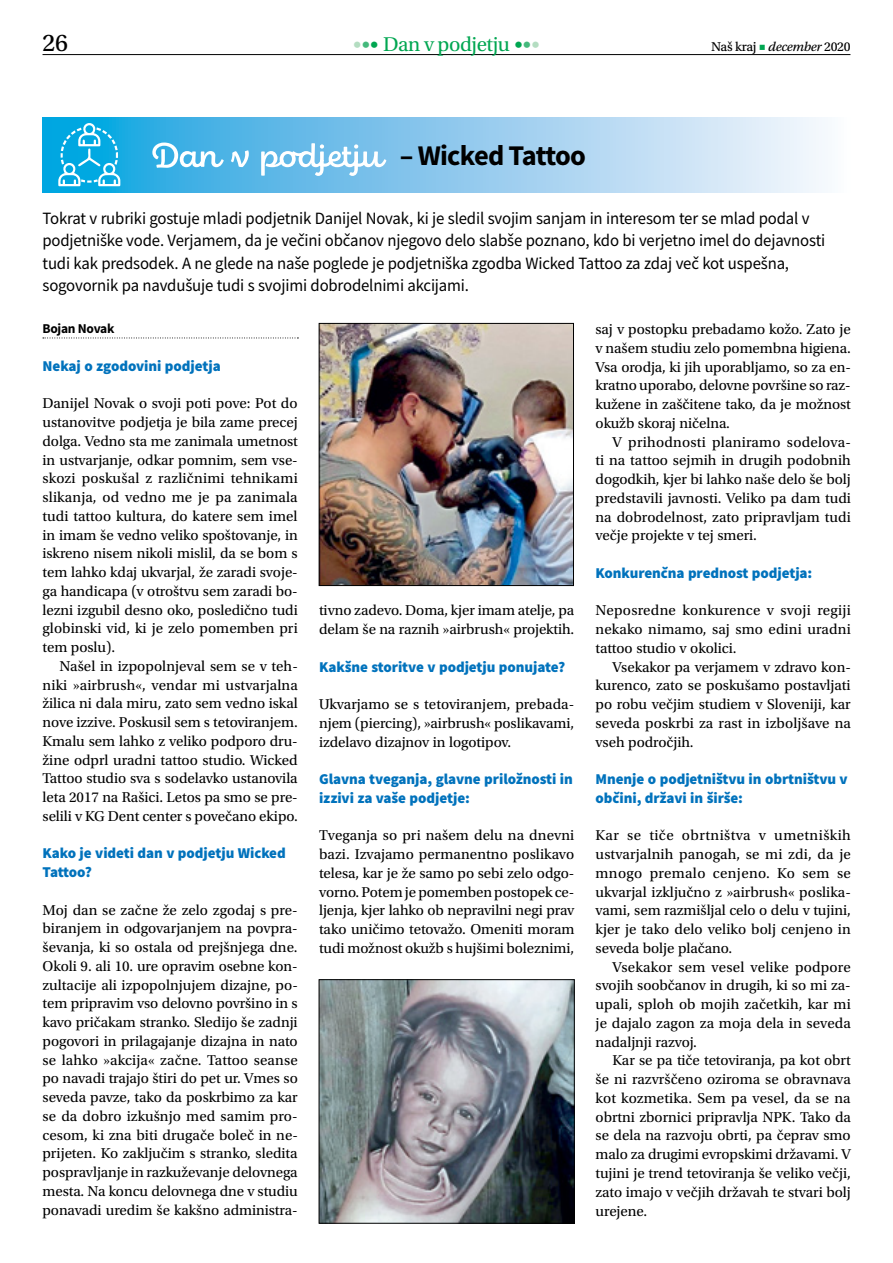
<style>
.page{position:relative;width:893px;height:1263px;background:#fff}
.page>*{position:absolute;margin:0;border:0;box-sizing:border-box;transform-origin:0 0}
.t1{font:700 28.5px "Source Sans Pro";letter-spacing:-.035em;color:#000}
.t2{font:25.5px "Utopia Std Capt";color:#000}
.t3{font:21px "Utopia Std";letter-spacing:-.02em;color:#00a651}
.t4{font:17.25px/22.5px "Source Sans Pro";letter-spacing:-.01em;color:#000}
.t5{font:15px/18.8px "Utopia Std";letter-spacing:-.005em;color:#000;text-align:justify}
.t6{font:900 15px/18.8px "Source Sans Pro";letter-spacing:-.005em;color:#0072bc}
.t7{font:13.5px "Utopia Std Capt";letter-spacing:-.02em;color:#000}
.t8{font:700 13.5px "Source Sans Pro";letter-spacing:-.02em;color:#000}
.s1{font-family:"Frutiger LT Std";font-weight:300;font-size:18px;color:#b4ddc1}
.s2{font-family:"Frutiger LT Std";font-weight:300;font-size:18px;color:#45b97c}
.s3{font-family:"Frutiger LT Std";font-weight:300;font-size:18px}
.s4{color:#00a651}
.s5{font-family:"Utopia Std Capt It"}
</style>
<div class="page">
<hr style="left:43px;top:54px;width:807px;height:1px;background:#000">
<div style="left:42px;top:117px;width:808px;height:75px;background:linear-gradient(to right,#0b9fdf,#fff6fc)"></div>
<svg style="left:152px;top:143px;width:234px;height:33px"></svg>
<svg style="left:58px;top:122px;width:62px;height:64px;background:#37bae7"></svg>
<svg style="left:43px;top:338px;width:255px;height:1px"></svg>
<img style="left:321px;top:981px;width:251px;height:240px">
<div style="left:319px;top:979px;width:255px;height:244px;border:1px solid #000"></div>
<img style="left:321px;top:325px;width:251px;height:259px">
<div style="left:319px;top:323px;width:255px;height:263px;border:1px solid #000"></div>
<h2 class="t2" style="left:43px;top:29px;width:27px">26</h2>
<h3 class="t3" style="left:353px;top:33px;width:189px"><span class="s1">•</span><span class="s2">•</span><span class="s3">•</span> Dan v podjetju <span class="s3">•</span><span class="s2">•</span><span class="s1">•</span></h3>
<p class="t7" style="left:711px;top:39px;width:141px">Naš kraj <span class="s4">■</span> <span class="s5">december</span> 2020</p>
<h1 class="t1" style="left:400px;top:136px;width:188px">– Wicked Tattoo</h1>
<p class="t4" style="left:43px;top:207px;width:784px">Tokrat v rubriki gostuje mladi podjetnik Danijel Novak, ki je sledil svojim sanjam in interesom ter se mlad podal v podjetniške vode. Verjamem, da je večini občanov njegovo delo slabše poznano, kdo bi verjetno imel do dejavnosti tudi kak predsodek. A ne glede na naše poglede je podjetniška zgodba Wicked Tattoo za zdaj več kot uspešna, sogovornik pa navdušuje tudi s svojimi dobrodelnimi akcijami.</p>
<p class="t8" style="left:43px;top:320px;width:73px">Bojan Novak</p>
<p class="t6" style="left:43px;top:356px;width:180px">Nekaj o zgodovini podjetja</p>
<p class="t5" style="left:43px;top:394px;width:257px">Danijel Novak o svoji poti pove: Pot do ustanovitve podjetja je bila zame precej dolga. Vedno sta me zanimala umetnost in ustvarjanje, odkar pomnim, sem vse&shy;skozi poskušal z različnimi tehnikami slikanja, od vedno me je pa zanimala tudi tattoo kultura, do katere sem imel in imam še vedno veliko spoštovanje, in iskreno nisem nikoli mislil, da se bom s tem lahko kdaj ukvarjal, že zaradi svoje&shy;ga handicapa (v otroštvu sem zaradi bo&shy;lezni izgubil desno oko, posledično tudi globinski vid, ki je zelo pomemben pri tem poslu).</p>
<p class="t5" style="left:43px;top:657px;width:257px;text-indent:17px">Našel in izpopolnjeval sem se v teh&shy;niki »airbrush«, vendar mi ustvarjalna žilica ni dala miru, zato sem vedno iskal nove izzive. Poskusil sem s tetoviranjem.<br>Kmalu sem lahko z veliko podporo dru&shy;žine odprl uradni tattoo studio. Wicked Tattoo studio sva s sodelavko ustanovila leta 2017 na Rašici. Letos pa smo se pre&shy;selili v KG Dent center s povečano ekipo.</p>
<p class="t6" style="left:43px;top:844px;width:245px">Kako je videti dan v podjetju Wicked<br>Tattoo?</p>
<p class="t5" style="left:43px;top:901px;width:257px">Moj dan se začne že zelo zgodaj s pre&shy;biranjem in odgovarjanjem na povpra&shy;ševanja, ki so ostala od prejšnjega dne.<br>Okoli 9. ali 10. ure opravim osebne kon&shy;zultacije ali izpopolnjujem dizajne, po&shy;tem pripravim vso delovno površino in s kavo pričakam stranko. Sledijo še zadnji pogovori in prilagajanje dizajna in nato se lahko »akcija« začne. Tattoo seanse po navadi trajajo štiri do pet ur. Vmes so seveda pavze, tako da poskrbimo za kar se da dobro izkušnjo med samim pro&shy;cesom, ki zna biti drugače boleč in ne&shy;prijeten. Ko zaključim s stranko, sledita pospravljanje in razkuževanje delovnega mesta. Na koncu delovnega dne v studiu ponavadi uredim še kakšno administra-</p>
<p class="t5" style="left:596px;top:320px;width:257px">saj v postopku prebadamo kožo. Zato je v našem studiu zelo pomembna higiena.<br>Vsa orodja, ki jih uporabljamo, so za en&shy;kratno uporabo, delovne površine so raz&shy;kužene in zaščitene tako, da je možnost okužb skoraj ničelna.</p>
<p class="t5" style="left:596px;top:433px;width:257px;text-indent:17px">V prihodnosti planiramo sodelova&shy;ti na tattoo sejmih in drugih podobnih dogodkih, kjer bi lahko naše delo še bolj predstavili javnosti. Veliko pa dam tudi na dobrodelnost, zato pripravljam tudi večje projekte v tej smeri.</p>
<p class="t6" style="left:596px;top:563px;width:218px">Konkurenčna prednost podjetja:</p>
<p class="t5" style="left:596px;top:601px;width:257px">Neposredne konkurence v svoji regiji nekako nimamo, saj smo edini uradni tattoo studio v okolici.</p>
<p class="t5" style="left:596px;top:658px;width:257px;text-indent:17px">Vsekakor pa verjamem v zdravo kon&shy;kurenco, zato se poskušamo postavljati po robu večjim studiem v Sloveniji, kar seveda poskrbi za rast in izboljšave na vseh področjih.</p>
<p class="t6" style="left:596px;top:769px;width:254px">Mnenje o podjetništvu in obrtništvu v občini, državi in širše:</p>
<p class="t5" style="left:596px;top:826px;width:257px">Kar se tiče obrtništva v umetniških ustvarjalnih panogah, se mi zdi, da je mnogo premalo cenjeno. Ko sem se ukvarjal izključno z »airbrush« poslika&shy;vami, sem razmišljal celo o delu v tujini, kjer je tako delo veliko bolj cenjeno in seveda bolje plačano.</p>
<p class="t5" style="left:596px;top:958px;width:257px;text-indent:17px">Vsekakor sem vesel velike podpore svojih soobčanov in drugih, ki so mi za&shy;upali, sploh ob mojih začetkih, kar mi je dajalo zagon za moja dela in seveda nadaljnji razvoj.</p>
<p class="t5" style="left:596px;top:1051px;width:257px;text-indent:17px">Kar se pa tiče tetoviranja, pa kot obrt še ni razvrščeno oziroma se obravnava kot kozmetika. Sem pa vesel, da se na obrtni zbornici pripravlja NPK. Tako da se dela na razvoju obrti, pa čeprav smo malo za drugimi evropskimi državami. V tujini je trend tetoviranja še veliko večji, zato imajo v večjih državah te stvari bolj urejene.</p>
<p class="t5" style="left:319px;top:601px;width:257px">tivno zadevo. Doma, kjer imam atelje, pa delam še na raznih »airbrush« projektih.</p>
<p class="t6" style="left:319px;top:657px;width:248px">Kakšne storitve v podjetju ponujate?</p>
<p class="t5" style="left:319px;top:695px;width:257px">Ukvarjamo se s tetoviranjem, prebada&shy;njem (piercing), »airbrush« poslikavami, izdelavo dizajnov in logotipov.</p>
<p class="t6" style="left:319px;top:769px;width:255px">Glavna tveganja, glavne priložnosti in izzivi za vaše podjetje:</p>
<p class="t5" style="left:319px;top:826px;width:257px">Tveganja so pri našem delu na dnevni bazi. Izvajamo permanentno poslikavo telesa, kar je že samo po sebi zelo odgo&shy;vorno. Potem je pomemben postopek ce&shy;ljenja, kjer lahko ob nepravilni negi prav tako uničimo tetovažo. Omeniti moram tudi možnost okužb s hujšimi boleznimi,</p>
</div>
